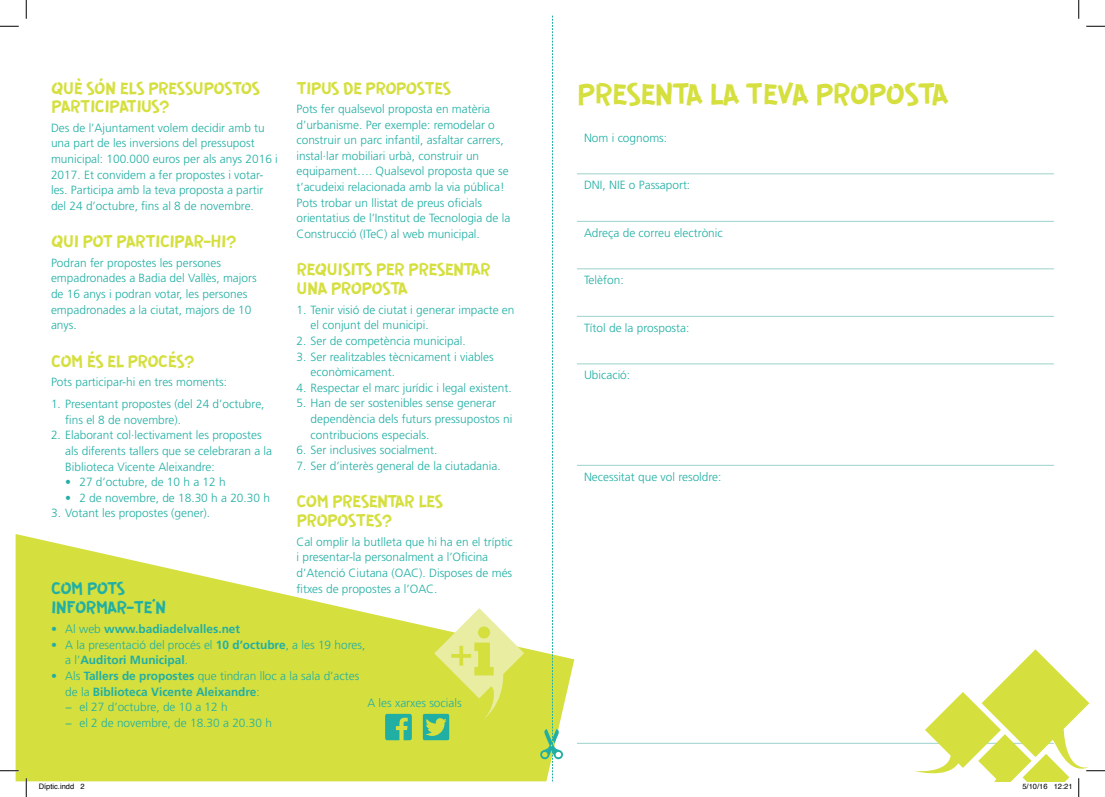
<style>
.page{position:relative;width:1105px;height:797px;background:#fff}
.page>*{position:absolute;margin:0;border:0;box-sizing:border-box;transform-origin:0 0}
.t1{font:32.5px "GUERRILLA";letter-spacing:-.04em;color:#d5df3e}
.t2{font:18.75px/18.8px "GUERRILLA";letter-spacing:-.04em;color:#d5df3e}
.t3{font:18.75px "GUERRILLA";color:#21afa4}
.t4{font:300 11.88px/15.6px "Frutiger";color:#21afa4}
.t5{font:700 11.88px "Frutiger";color:#21afa4}
.t6{font:7.5px "Helvetica";color:#000}
.s1{font-weight:300}
.s2{font-weight:700}
</style>
<div class="page">
<svg style="left:16px;top:534px;width:558px;height:247px;fill:#d5df3e"></svg>
<svg style="left:385px;top:713px;width:27px;height:27px"></svg>
<svg style="left:423px;top:608px;width:101px;height:132px;background:#dae578"></svg>
<hr style="left:577px;top:173px;width:477px;height:1px;background:#9ed2cd">
<hr style="left:577px;top:221px;width:477px;height:1px;background:#9ed2cd">
<hr style="left:577px;top:268px;width:477px;height:1px;background:#9ed2cd">
<hr style="left:577px;top:316px;width:477px;height:1px;background:#9ed2cd">
<hr style="left:577px;top:363px;width:477px;height:1px;background:#9ed2cd">
<hr style="left:577px;top:465px;width:477px;height:1px;background:#9ed2cd">
<hr style="left:577px;top:743px;width:477px;height:1px;background:#9ed2cd">
<svg style="left:539px;top:16px;width:25px;height:765px"></svg>
<svg style="left:0;top:25px;width:19px;height:2px"></svg>
<svg style="left:1086px;top:25px;width:19px;height:2px"></svg>
<svg style="left:0;top:770px;width:19px;height:1px"></svg>
<svg style="left:25px;top:0;width:2px;height:19px"></svg>
<svg style="left:25px;top:778px;width:2px;height:19px"></svg>
<svg style="left:1078px;top:0;width:1px;height:19px"></svg>
<svg style="left:914px;top:649px;width:191px;height:148px"></svg>
<h2 class="t2" style="left:51px;top:79px;width:173px">QUÈ SÓN ELS PRESSU POSTOS<br>PARTICI</h2>
<h2 class="t2" style="left:296px;top:79px;width:155px">TIPUS DE PROPOSTES</h2>
<p class="t4" style="left:296px;top:101px;width:215px">Pots fer qualsevol proposta en matèria d’urbanisme. Per exemple: remodelar o construir un parc infantil, asfaltar carrers, instal·lar mobiliari urbà, construir un equipament…. Qualsevol proposta que se t’acudeixi relacionada amb la via pública!<br>Pots trobar un llistat de preus oficials orientatius de l’Institut de Tecnologia de la Construcció (ITeC) al web municipal.</p>
<h2 class="t2" style="left:296px;top:261px;width:28px">REQUISITS</h2>
<h2 class="t2" style="left:376px;top:261px;width:88px">PER PRESENTAR</h2>
<h2 class="t2" style="left:296px;top:280px;width:12px">UNA</h2>
<h2 class="t2" style="left:331px;top:280px;width:51px">PROPOSTA</h2>
<p class="t4" style="left:311px;top:302px;width:205px;text-indent:-14px">1. Tenir visió de ciutat i generar impacte en el conjunt del municipi.</p>
<p class="t4" style="left:296px;top:333px;width:171px">2. Ser de competència municipal.</p>
<p class="t4" style="left:311px;top:348px;width:185px;text-indent:-14px">3. Ser realitzables tècnicament i viables econòmicament.</p>
<p class="t4" style="left:296px;top:380px;width:217px">4. Respectar el marc jurídic i legal existent.</p>
<p class="t4" style="left:311px;top:395px;width:203px;text-indent:-14px">5. Han de ser sostenibles sense generar dependència dels futurs pressupostos ni contribucions especials.</p>
<p class="t4" style="left:296px;top:442px;width:142px">6. Ser inclusives socialment.</p>
<p class="t4" style="left:296px;top:458px;width:206px">7. Ser d’interès general de la ciutadania.</p>
<h2 class="t2" style="left:296px;top:493px;width:91px">COM PRESENTAR</h2>
<h2 class="t2" style="left:418px;top:493px;width:25px">LES</h2>
<h2 class="t2" style="left:296px;top:511px;width:97px">PROPOST ES?</h2>
<p class="t4" style="left:296px;top:533px;width:218px">Cal omplir la butlleta que hi ha en el tríptic i presentar-la personalment a l’Oficina d’Atenció Ciutana (OAC). Disposes de més fitxes de propostes a l’OAC.</p>
<h2 class="t2" style="left:109px;top:98px;width:20px">PATIUS</h2>
<h2 class="t2" style="left:159px;top:98px;width:12px">?</h2>
<p class="t4" style="left:51px;top:120px;width:228px">Des de l’Ajuntament volem decidir amb tu una part de les inversions del pressupost municipal: 100.000 euros per als anys 2016 i 2017. Et convidem a fer propostes i votar&shy;les. Participa amb la teva proposta a partir del 24 d’octubre, fins al 8 de novembre.</p>
<h2 class="t2" style="left:51px;top:233px;width:85px">QUI POT PARTICI</h2>
<h2 class="t2" style="left:174px;top:233px;width:63px">PAR-HI?</h2>
<p class="t4" style="left:51px;top:255px;width:207px">Podran fer propostes les persones empadronades a Badia del Vallès, majors de 16 anys i podran votar, les persones empadronades a la ciutat, majors de 10 anys.</p>
<h2 class="t2" style="left:51px;top:352px;width:145px">COM ÉS EL PROC ÉS?</h2>
<p class="t4" style="left:51px;top:374px;width:177px">Pots participar-hi en tres moments:</p>
<p class="t4" style="left:65px;top:396px;width:201px;text-indent:-14px">1. Presentant propostes (del 24 d’octubre, fins el 8 de novembre).</p>
<p class="t4" style="left:65px;top:427px;width:208px;text-indent:-14px">2. Elaborant col·lectivament les propostes als diferents tallers que se celebraran a la<br>Biblioteca Vicente Aleixandre:</p>
<p class="t4" style="left:65px;top:474px;width:162px">• 27 d’octubre, de 10 h a 12 h</p>
<p class="t4" style="left:65px;top:490px;width:206px">• 2 de novembre, de 18.30 h a 20.30 h</p>
<p class="t4" style="left:51px;top:505px;width:161px">3. Votant les propostes (gener).</p>
<h2 class="t3" style="left:51px;top:576px;width:12px">COM</h2>
<h2 class="t3" style="left:87px;top:576px;width:21px">POTS</h2>
<h2 class="t3" style="left:51px;top:594px;width:36px">INFORMAR</h2>
<h2 class="t3" style="left:127px;top:594px;width:42px">-TE’N</h2>
<p class="t5" style="left:51px;top:622px;width:191px"><span class="s1">• Al web</span> www.badiadelvalles.net</p>
<p class="t4" style="left:65px;top:637px;width:302px;text-indent:-14px">• A la presentació del procés el <span class="s2">10 d’octubre</span>, a les 19 hores, a l’<span class="s2">Auditori Municipal</span>.</p>
<p class="t4" style="left:65px;top:668px;width:296px;text-indent:-14px">• Als <span class="s2">Tallers de propostes</span> que tindran lloc a la sala d’actes de la <span class="s2">Biblioteca Vicente Aleixandre</span>:<br>− el 27 d’octubre, de 10 a 12 h<br>− el 2 de novembre, de 18.30 a 20.30 h</p>
<p class="t4" style="left:367px;top:694px;width:96px">A les xarxes socials</p>
<h1 class="t1" style="left:577px;top:73px;width:326px">PRESENTA LA TEVA PROPOSTA</h1>
<p class="t4" style="left:584px;top:130px;width:85px">Nom i cognoms:</p>
<p class="t4" style="left:584px;top:177px;width:108px">DNI , NIE o Passaport:</p>
<p class="t4" style="left:584px;top:225px;width:140px">Adreça de correu electrònic</p>
<p class="t4" style="left:584px;top:272px;width:41px">Telèfon:</p>
<p class="t4" style="left:584px;top:320px;width:107px">Títol de la prosposta:</p>
<p class="t4" style="left:584px;top:367px;width:48px">U bicació:</p>
<p class="t4" style="left:584px;top:468px;width:139px">Necessitat que vol resoldre:</p>
<p class="t6" style="left:39px;top:781px;width:47px">Díptic.indd 2</p>
<p class="t6" style="left:1022px;top:781px;width:52px">5/10/16 12:21</p>
</div>
